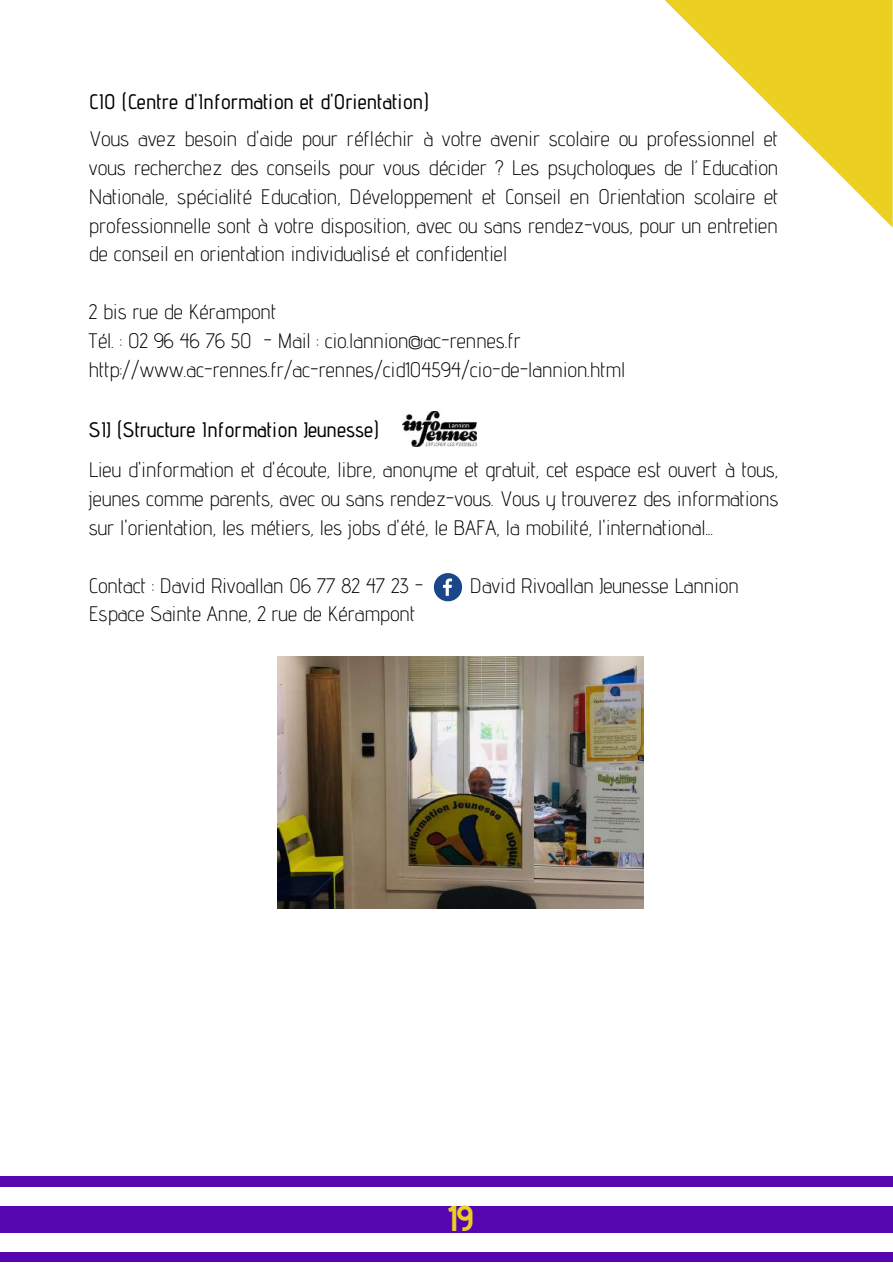
<style>
.page{position:relative;width:893px;height:1264px;background:#fff}
.page>*{position:absolute;margin:0;border:0;box-sizing:border-box;transform-origin:0 0}
.t1{font:700 36px "Advent Pro";color:#ebd022}
.t2{font:300 21px/28.8px "Advent Pro";color:#000;text-align:justify}
.t3{font:500 21px "Advent Pro";color:#000}
</style>
<div class="page">
<svg style="left:664px;top:0;width:228px;height:227px"></svg>
<div style="left:0;top:1176px;width:892px;height:10px;background:#5606af"></div>
<div style="left:0;top:1251px;width:892px;height:11px;background:#5606af"></div>
<div style="left:0;top:1206px;width:892px;height:26px;background:#5606af"></div>
<svg style="left:434px;top:573px;width:28px;height:28px"></svg>
<img style="left:278px;top:656px;width:365px;height:252px">
<img style="left:402px;top:412px;width:74px;height:35px">
<p class="t3" style="left:89px;top:88px;width:341px">CIO (Centre d'Information et d'Orientation)</p>
<p class="t2" style="left:89px;top:124px;width:691px">Vous avez besoin d'aide pour réfléchir à votre avenir scolaire ou professionnel et vous recherchez des conseils pour vous décider ? Les psychologues de l’Education Nationale, spécialité Education, Développement et Conseil en Orientation scolaire et professionnelle sont à votre disposition, avec ou sans rendez-vous, pour un entretien de conseil en orientation individualisé et confidentiel</p>
<p class="t2" style="left:89px;top:297px;width:538px;text-align:left">2 bis rue de Kérampont<br>Tél. : 02 96 46 76 50 - Mail : cio.lannion@ac-rennes.fr http://www.ac-rennes.fr/ac-rennes/cid104594/cio-de-lannion.html</p>
<p class="t3" style="left:89px;top:416px;width:292px">SIJ (Structure Information Jeunesse)</p>
<p class="t2" style="left:89px;top:455px;width:691px">Lieu d'information et d'écoute, libre, anonyme et gratuit, cet espace est ouvert à tous, jeunes comme parents, avec ou sans rendez-vous. Vous y trouverez des informations sur l'orientation, les métiers, les jobs d'été, le BAFA, la mobilité, l'international...</p>
<p class="t2" style="left:89px;top:570px;width:336px">Contact : David Rivoallan 06 77 82 47 23 -</p>
<p class="t2" style="left:470px;top:570px;width:270px">David Rivoallan Jeunesse Lannion</p>
<p class="t2" style="left:89px;top:599px;width:328px">Espace Sainte Anne, 2 rue de Kérampont</p>
<h1 class="t1" style="left:447px;top:1196px;width:27px">19</h1>
</div>
